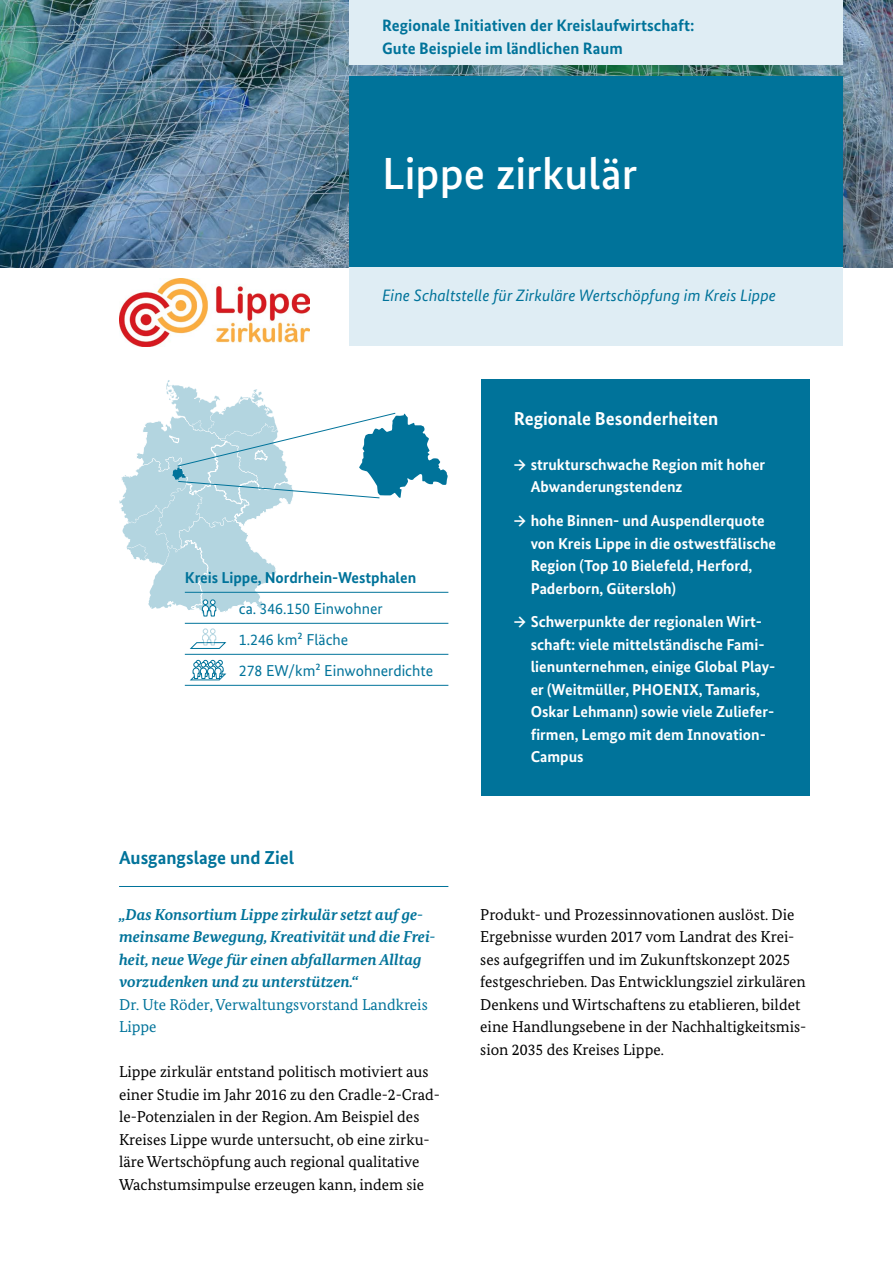
<style>
.page{position:relative;width:893px;height:1263px;background:#fff}
.page>*{position:absolute;margin:0;border:0;box-sizing:border-box;transform-origin:0 0}
.H1-Titel{font:500 45px "Bundes Sans";color:#fff}
.H2-Subhead_Kasten{font:700 18.75px "Bundes Sans";color:#fff}
.H2-Subhead{font:700 18.75px "Bundes Sans";color:#00739a}
.P-Übertitel{font:700 16.5px/22.5px "Bundes Sans";letter-spacing:.005em;color:#00739a}
.P-Untertitel_12_15{font:italic 16.5px "Bundes Sans";letter-spacing:.005em;color:#00739a}
.P-Copy{font:15.75px/22.5px "Bundes Serif";color:#000}
.t1{font:700 15.75px/22.5px "Bundes Sans";color:#fff}
.P-Hinweis{font:italic 700 15.75px/22.5px "Bundes Serif";color:#00739a}
.P-Copy_Tabelle{font:15.75px "Bundes Sans";color:#00739a}
.P-Copy_Tabelle-2{font:700 15.75px "Bundes Sans";color:#00739a}
.s1{font-weight:400;font-style:normal}
</style>
<div class="page">
<img style="left:0;top:0;width:893px;height:267px">
<hr style="left:119px;top:886px;width:329px;height:1px;background:#00739a">
<div style="left:349px;top:0;width:493px;height:65px;background:#dfedf4"></div>
<div style="left:349px;top:76px;width:493px;height:191px;background:#00739a"></div>
<img style="left:119px;top:279px;width:190px;height:67px">
<div style="left:349px;top:267px;width:493px;height:79px;background:#dfedf4"></div>
<hr style="left:185px;top:685px;width:263px;height:1px;background:#00739a">
<svg style="left:119px;top:380px;width:329px;height:301px"></svg>
<div style="left:481px;top:380px;width:329px;height:416px;background:#00739a"></div>
<p class="P-Übertitel" style="left:382px;top:14px;width:314px">Regionale Initiativen der Kreislaufwirtschaft:<br>Gute Beispiele im ländlichen Raum</p>
<h1 class="H1-Titel" style="left:382px;top:146px;width:257px">Lippe zirkulär</h1>
<p class="P-Untertitel_12_15" style="left:382px;top:285px;width:395px">Eine Schaltstelle für Zirkuläre Wertschöpfung im Kreis Lippe</p>
<p class="P-Copy_Tabelle-2" style="left:185px;top:568px;width:233px">Kreis Lippe, Nordrhein-Westphalen</p>
<p class="P-Copy_Tabelle" style="left:239px;top:599px;width:146px">ca. 346.150 Einwohner</p>
<p class="P-Copy_Tabelle" style="left:239px;top:630px;width:111px">1.246 km² Fläche</p>
<p class="P-Copy_Tabelle" style="left:239px;top:661px;width:196px">278 EW/km² Einwohnerdichte</p>
<h2 class="H2-Subhead" style="left:119px;top:846px;width:177px">Ausgangslage und Ziel</h2>
<p class="P-Hinweis" style="left:119px;top:903px;width:318px">„Das Konsortium Lippe zirkulär setzt auf ge&shy;meinsame Bewegung, Kreativität und die Frei&shy;heit, neue Wege für einen abfallarmen Alltag vorzudenken und zu unterstützen.“<br><span class="s1">Dr. Ute Röder, Verwaltungsvorstand Landkreis Lippe</span></p>
<p class="P-Copy" style="left:119px;top:1060px;width:322px">Lippe zirkulär entstand politisch motiviert aus einer Studie im Jahr 2016 zu den Cradle-2-Crad&shy;le-Potenzialen in der Region. Am Beispiel des Kreises Lippe wurde untersucht, ob eine zirku&shy;läre Wertschöpfung auch regional qualitative Wachstumsimpulse erzeugen kann, indem sie</p>
<h2 class="H2-Subhead_Kasten" style="left:514px;top:407px;width:206px">Regionale Besonderheiten</h2>
<p class="t1" style="left:531px;top:453px;width:236px;text-indent:-17px">→ strukturschwache Region mit hoher<br>Abwanderungstendenz</p>
<p class="t1" style="left:531px;top:509px;width:247px;text-indent:-17px">→ hohe Binnen- und Auspendlerquote von Kreis Lippe in die ostwestfälische Region (Top 10 Bielefeld, Herford, Paderborn, Gütersloh)</p>
<p class="t1" style="left:531px;top:610px;width:246px;text-indent:-17px">→ Schwerpunkte der regionalen Wirt&shy;schaft: viele mittelständische Fami&shy;lienunternehmen, einige Global Play&shy;er (Weitmüller, PHOENIX, Tamaris,<br>Oskar Lehmann) sowie viele Zuliefer&shy;firmen, Lemgo mit dem Innovation-<br>Campus</p>
<p class="P-Copy" style="left:480px;top:903px;width:327px">Produkt- und Prozessinnovationen auslöst. Die Ergebnisse wurden 2017 vom Landrat des Krei&shy;ses aufgegriffen und im Zukunftskonzept 2025 festgeschrieben. Das Entwicklungsziel zirkulären Denkens und Wirtschaftens zu etablieren, bildet eine Handlungsebene in der Nachhaltigkeitsmis&shy;sion 2035 des Kreises Lippe.</p>
</div>
